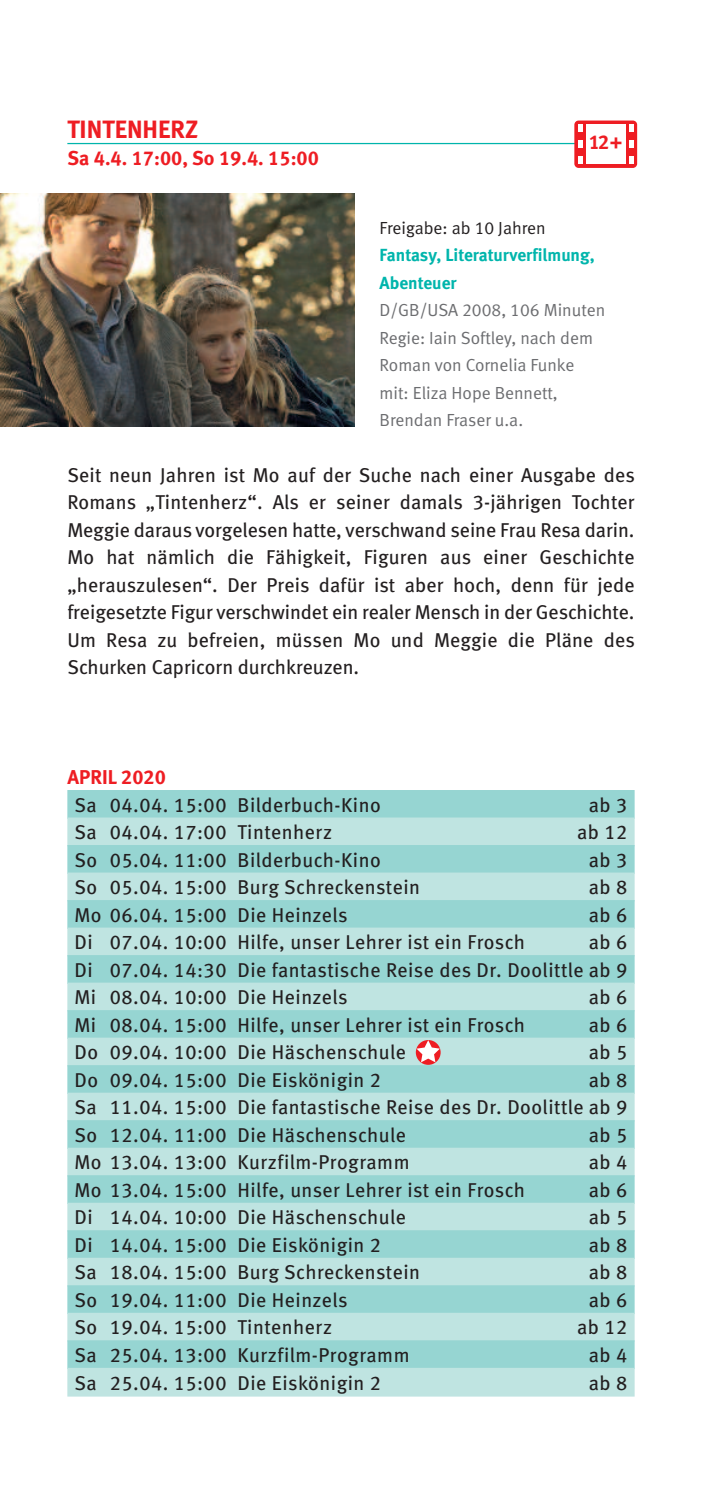
<style>
.page{position:relative;width:702px;height:1489px;background:#fff}
.page>*{position:absolute;margin:0;border:0;box-sizing:border-box;transform-origin:0 0}
.t1{font:25px "Meta Bold LF";color:#ee1d23}
.t2{font:20px/27.5px "Meta Book LF";letter-spacing:.025em;color:#231f20;text-align:justify}
.t3{font:20px "Meta Bold LF";color:#ee1d23}
.t4{font:17.5px/27.5px "Meta Normal LF";color:#6c6d70}
.t5{font:17.5px/27.5px "Meta Bold LF";color:#00b5ac}
.t6{font:17.5px "Meta Normal LF";color:#231f20}
</style>
<div class="page">
<hr style="left:67px;top:143px;width:567px;height:1px;background:#00b5ac">
<div style="left:67px;top:790px;width:567px;height:28px;background:#96d5d2"></div>
<div style="left:67px;top:817px;width:567px;height:29px;background:#bfe4e1"></div>
<div style="left:67px;top:845px;width:567px;height:28px;background:#96d5d2"></div>
<div style="left:67px;top:872px;width:567px;height:29px;background:#bfe4e1"></div>
<div style="left:67px;top:900px;width:567px;height:28px;background:#96d5d2"></div>
<div style="left:67px;top:927px;width:567px;height:29px;background:#bfe4e1"></div>
<div style="left:67px;top:955px;width:567px;height:28px;background:#96d5d2"></div>
<div style="left:67px;top:982px;width:567px;height:29px;background:#bfe4e1"></div>
<div style="left:67px;top:1010px;width:567px;height:28px;background:#96d5d2"></div>
<div style="left:67px;top:1037px;width:567px;height:29px;background:#bfe4e1"></div>
<div style="left:67px;top:1065px;width:567px;height:28px;background:#96d5d2"></div>
<div style="left:67px;top:1092px;width:567px;height:29px;background:#bfe4e1"></div>
<div style="left:67px;top:1120px;width:567px;height:28px;background:#96d5d2"></div>
<div style="left:67px;top:1147px;width:567px;height:29px;background:#bfe4e1"></div>
<div style="left:67px;top:1175px;width:567px;height:28px;background:#96d5d2"></div>
<div style="left:67px;top:1202px;width:567px;height:29px;background:#bfe4e1"></div>
<div style="left:67px;top:1230px;width:567px;height:28px;background:#96d5d2"></div>
<div style="left:67px;top:1257px;width:567px;height:29px;background:#bfe4e1"></div>
<div style="left:67px;top:1285px;width:567px;height:28px;background:#96d5d2"></div>
<div style="left:67px;top:1312px;width:567px;height:29px;background:#bfe4e1"></div>
<div style="left:67px;top:1340px;width:567px;height:28px;background:#96d5d2"></div>
<div style="left:67px;top:1367px;width:567px;height:29px;background:#bfe4e1"></div>
<img style="left:0;top:193px;width:354px;height:233px">
<div style="left:574px;top:120px;width:63px;height:48px;background:#ee1d23;border-radius:4px"></div>
<div style="left:586px;top:125px;width:39px;height:39px;background:#fff"></div>
<svg style="left:578px;top:125px;width:4px;height:7px"></svg>
<svg style="left:578px;top:156px;width:4px;height:7px"></svg>
<svg style="left:578px;top:140px;width:4px;height:8px"></svg>
<svg style="left:629px;top:125px;width:4px;height:7px"></svg>
<svg style="left:629px;top:156px;width:4px;height:7px"></svg>
<svg style="left:629px;top:140px;width:4px;height:8px"></svg>
<div style="left:416px;top:1039px;width:24px;height:25px;background:#ee1d23;border-radius:50%"></div>
<svg style="left:416px;top:1040px;width:24px;height:22px"></svg>
<p class="t1" style="left:67px;top:120px;width:132px">TINTENHERZ</p>
<p class="t3" style="left:67px;top:151px;width:253px">Sa 4.4. 17:00, So 19.4. 15:00</p>
<p class="t3" style="left:589px;top:135px;width:35px">12+</p>
<p class="t6" style="left:379px;top:221px;width:168px">Freigabe: ab 10 Jahren</p>
<p class="t5" style="left:379px;top:243px;width:216px">Fantasy, Literaturverfilmung,<br>Abenteuer</p>
<p class="t4" style="left:379px;top:298px;width:227px">D/GB/USA 2008, 106 Minuten<br>Regie: Iain Softley, nach dem<br>Roman von Cornelia Funke mit: Eliza Hope Bennett,<br>Brendan Fraser u.a.</p>
<p class="t2" style="left:67px;top:462px;width:569px">Seit neun Jahren ist Mo auf der Suche nach einer Ausgabe des Romans „Tintenherz“. Als er seiner damals 3-jährigen Tochter Meggie daraus vorgelesen hatte, verschwand seine Frau Resa darin.<br>Mo hat nämlich die Fähigkeit, Figuren aus einer Geschichte „herauszulesen“. Der Preis dafür ist aber hoch, denn für jede freigesetzte Figur verschwindet ein realer Mensch in der Geschichte.<br>Um Resa zu befreien, müssen Mo und Meggie die Pläne des Schurken Capricorn durchkreuzen.</p>
<p class="t3" style="left:67px;top:769px;width:100px">APRIL 2020</p>
<p class="t2" style="left:74px;top:792px;width:308px">Sa 04.04. 15:00 Bilderbuch-Kino</p>
<p class="t2" style="left:588px;top:792px;width:40px">ab 3</p>
<p class="t2" style="left:74px;top:820px;width:259px">Sa 04.04. 17:00 Tintenherz</p>
<p class="t2" style="left:577px;top:820px;width:52px">ab 12</p>
<p class="t2" style="left:74px;top:847px;width:308px">So 05.04. 11:00 Bilderbuch-Kino</p>
<p class="t2" style="left:588px;top:847px;width:40px">ab 3</p>
<p class="t2" style="left:74px;top:875px;width:347px">So 05.04. 15:00 Burg Schreckenstein</p>
<p class="t2" style="left:588px;top:875px;width:40px">ab 8</p>
<p class="t2" style="left:74px;top:902px;width:275px">Mo 06.04. 15:00 Die Heinzels</p>
<p class="t2" style="left:588px;top:902px;width:40px">ab 6</p>
<p class="t2" style="left:74px;top:930px;width:452px">Di 07.04. 10:00 Hilfe, unser Lehrer ist ein Frosch</p>
<p class="t2" style="left:74px;top:930px;width:554px;text-indent:514px">ab 6<br>Di 07.04. 14:30 Die fantastische Reise des Dr. Doolittle ab 9<br>Mi 08.04. 10:00 Die Heinzels</p>
<p class="t2" style="left:588px;top:985px;width:40px">ab 6</p>
<p class="t2" style="left:74px;top:1012px;width:452px">Mi 08.04. 15:00 Hilfe, unser Lehrer ist ein Frosch</p>
<p class="t2" style="left:588px;top:1012px;width:40px">ab 6</p>
<p class="t2" style="left:74px;top:1040px;width:333px">Do 09.04. 10:00 Die Häschenschule</p>
<p class="t2" style="left:588px;top:1040px;width:40px">ab 5</p>
<p class="t2" style="left:74px;top:1067px;width:308px">Do 09.04. 15:00 Die Eiskönigin 2</p>
<p class="t2" style="left:74px;top:1067px;width:554px;text-indent:514px">ab 8<br>Sa 11.04. 15:00 Die fantastische Reise des Dr. Doolittle ab 9<br>So 12.04. 11:00 Die Häschenschule</p>
<p class="t2" style="left:588px;top:1122px;width:40px">ab 5</p>
<p class="t2" style="left:74px;top:1150px;width:336px">Mo 13.04. 13:00 Kurzfilm-Programm</p>
<p class="t2" style="left:588px;top:1150px;width:40px">ab 4</p>
<p class="t2" style="left:74px;top:1177px;width:452px">Mo 13.04. 15:00 Hilfe, unser Lehrer ist ein Frosch</p>
<p class="t2" style="left:588px;top:1177px;width:40px">ab 6</p>
<p class="t2" style="left:74px;top:1205px;width:333px">Di 14.04. 10:00 Die Häschenschule</p>
<p class="t2" style="left:588px;top:1205px;width:40px">ab 5</p>
<p class="t2" style="left:74px;top:1232px;width:308px">Di 14.04. 15:00 Die Eiskönigin 2</p>
<p class="t2" style="left:588px;top:1232px;width:40px">ab 8</p>
<p class="t2" style="left:74px;top:1260px;width:347px">Sa 18.04. 15:00 Burg Schreckenstein</p>
<p class="t2" style="left:588px;top:1260px;width:40px">ab 8</p>
<p class="t2" style="left:74px;top:1287px;width:275px">So 19.04. 11:00 Die Heinzels</p>
<p class="t2" style="left:588px;top:1287px;width:40px">ab 6</p>
<p class="t2" style="left:74px;top:1315px;width:259px">So 19.04. 15:00 Tintenherz</p>
<p class="t2" style="left:577px;top:1315px;width:52px">ab 12</p>
<p class="t2" style="left:74px;top:1342px;width:336px">Sa 25.04. 13:00 Kurzfilm-Programm</p>
<p class="t2" style="left:588px;top:1342px;width:40px">ab 4</p>
<p class="t2" style="left:74px;top:1370px;width:308px">Sa 25.04. 15:00 Die Eiskönigin 2</p>
<p class="t2" style="left:588px;top:1370px;width:40px">ab 8</p>
</div>
